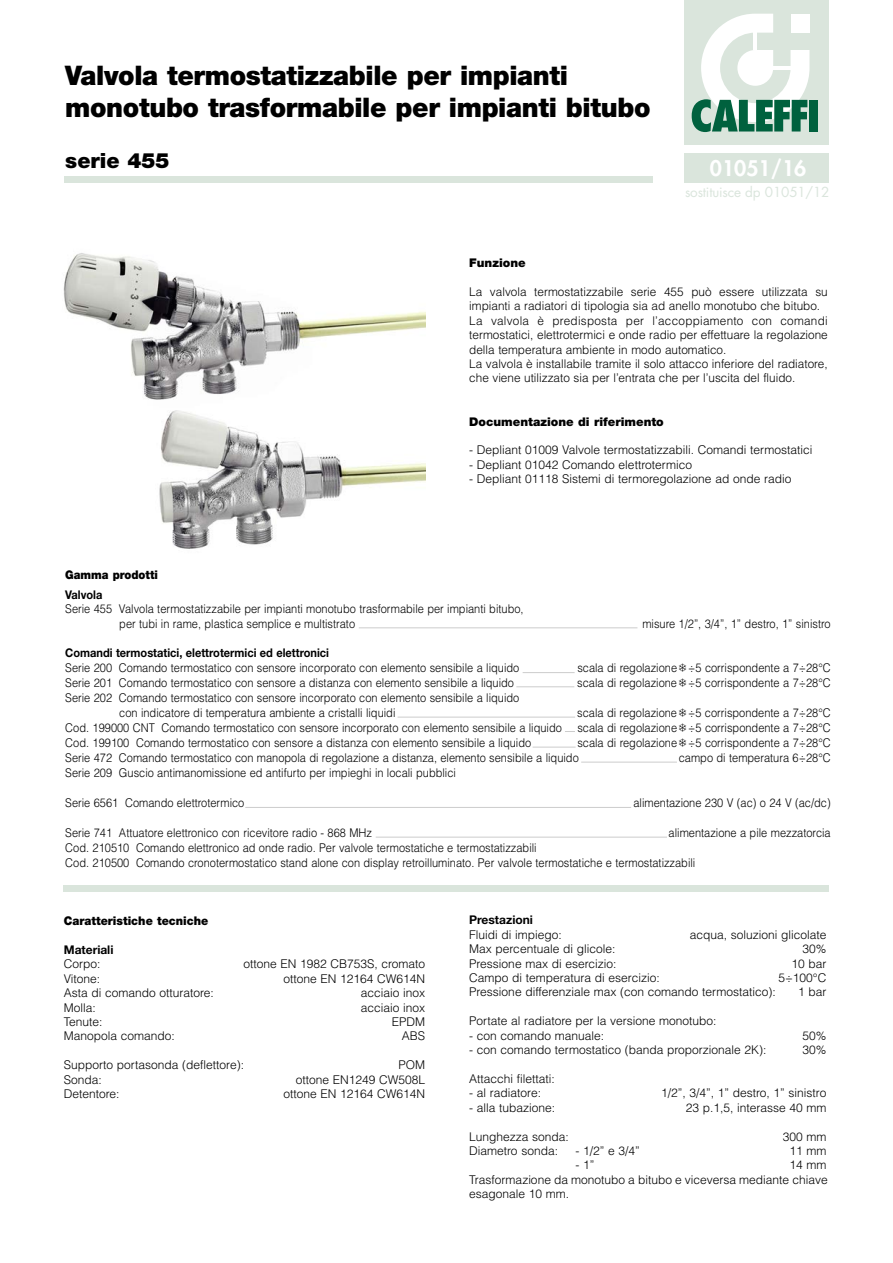
<style>
.page{position:relative;width:893px;height:1263px;background:#fff}
.page>*{position:absolute;margin:0;border:0;box-sizing:border-box;transform-origin:0 0}
.t1{font:900 27px/32.4px "Helvetica Neue";letter-spacing:-.015em;color:#000}
.t2{font:800 21px "Futura";color:#fff}
.t3{font:900 21px "Helvetica Neue";color:#000}
.t4{font:13.5px "Futura";letter-spacing:-.01em;color:#dae5dc}
.t5{font:300 12px/15px "Helvetica";color:#000;scale:.92 1}
.t6{font:300 12px/14.4px "Helvetica";color:#000}
.t7{font:700 12px "Helvetica Neue";color:#000;scale:.92 1}
.t8{font:900 12px "Helvetica Neue";color:#000}
.t9{font:900 12px "Helvetica Neue";color:#000;scale:.95 1}
.t10{font:700 12px "Helvetica Neue";color:#000}
.t11{font:900 12px "Helvetica Neue";color:#000;scale:.92 1}
.s1{font-family:"MS Gothic";font-weight:400}
</style>
<div class="page">
<div style="left:685px;top:153px;width:144px;height:30px;background:#dae5dc"></div>
<div style="left:64px;top:886px;width:765px;height:6px;background:#dae5dc"></div>
<div style="left:685px;top:0;width:144px;height:145px;background:#dae5dc"></div>
<svg style="left:692px;top:14px;width:117px;height:118px"></svg>
<div style="left:809px;top:100px;width:9px;height:32px;background:#00613e"></div>
<img style="left:159px;top:410px;width:266px;height:139px">
<img style="left:63px;top:253px;width:362px;height:147px">
<div style="left:64px;top:176px;width:588px;height:7px;background:#dae5dc"></div>
<hr style="left:359px;top:628px;width:278px;height:1px;background:#ccc">
<hr style="left:523px;top:672px;width:52px;height:1px;background:#ccc">
<hr style="left:516px;top:686px;width:58px;height:1px;background:#ccc">
<hr style="left:398px;top:717px;width:177px;height:1px;background:#ccc">
<hr style="left:533px;top:747px;width:43px;height:1px;background:#ccc">
<hr style="left:581px;top:762px;width:96px;height:1px;background:#ccc">
<hr style="left:245px;top:807px;width:386px;height:1px;background:#ccc">
<hr style="left:376px;top:837px;width:291px;height:1px;background:#ccc">
<h1 class="t1" style="left:65px;top:61px;width:587px">Valvola termostatizzabile per impianti monotubo trasformabile per impianti bitubo</h1>
<h2 class="t3" style="left:65px;top:153px;width:106px">serie 455</h2>
<h2 class="t2" style="left:710px;top:158px;width:98px">01051/16</h2>
<p class="t4" style="left:685px;top:186px;width:146px">sostituisce dp 01051/12</p>
<p class="t8" style="left:469px;top:259px;width:58px">Funzione</p>
<p class="t6" style="left:469px;top:285px;width:360px">La valvola termostatizzabile serie 455 può essere utilizzata su impianti a radiatori di tipologia sia ad anello monotubo che bitubo.<br>La valvola è predisposta per l’accoppiamento con comandi termostatici, elettrotermici e onde radio per effettuare la regolazione della temperatura ambiente in modo automatico.<br>La valvola è installabile tramite il solo attacco inferiore del radiatore, che viene utilizzato sia per l’entrata che per l’uscita del fluido.</p>
<p class="t8" style="left:469px;top:417px;width:196px">Documentazione di riferimento</p>
<p class="t6" style="left:469px;top:443px;width:345px">- Depliant 01009 Valvole termostatizzabili. Comandi termostatici</p>
<p class="t6" style="left:469px;top:457px;width:224px">- Depliant 01042 Comando elettrotermico</p>
<p class="t6" style="left:469px;top:472px;width:324px">- Depliant 01118 Sistemi di termoregolazione ad onde radio</p>
<p class="t11" style="left:65px;top:570px;width:102px">Gamma prodotti</p>
<p class="t7" style="left:65px;top:590px;width:42px">Valvola</p>
<p class="t5" style="left:119px;top:602px;width:441px;line-height:14.4px;text-indent:-54px">Serie 455 Valvola termostatizzabile per impianti monotubo trasformabile per impianti bitubo, per tubi in rame, plastica semplice e multistrato</p>
<p class="t5" style="left:642px;top:616px;width:206px">misure 1/2”, 3/4”, 1” destro, 1” sinistro</p>
<p class="t7" style="left:65px;top:648px;width:288px">Comandi termostatici, elettrotermici ed elettronici</p>
<p class="t5" style="left:65px;top:660px;width:495px">Serie 200 Comando termostatico con sensore incorporato con elemento sensibile a liquido</p>
<p class="t5" style="left:577px;top:660px;width:277px">scala di regolazione<span class="s1">❄</span>÷5 corrispondente a 7÷28°C</p>
<p class="t5" style="left:65px;top:675px;width:489px">Serie 201 Comando termostatico con sensore a distanza con elemento sensibile a liquido</p>
<p class="t5" style="left:577px;top:675px;width:277px">scala di regolazione<span class="s1">❄</span>÷5 corrispondente a 7÷28°C</p>
<p class="t5" style="left:119px;top:690px;width:436px;text-indent:-54px">Serie 202 Comando termostatico con sensore incorporato con elemento sensibile a liquido con indicatore di temperatura ambiente a cristalli liquidi</p>
<p class="t5" style="left:577px;top:705px;width:277px">scala di regolazione<span class="s1">❄</span>÷5 corrispondente a 7÷28°C</p>
<p class="t5" style="left:65px;top:720px;width:541px">Cod. 199000 CNT Comando termostatico con sensore incorporato con elemento sensibile a liquido</p>
<p class="t5" style="left:577px;top:720px;width:277px">scala di regolazione<span class="s1">❄</span>÷5 corrispondente a 7÷28°C</p>
<p class="t5" style="left:65px;top:735px;width:508px">Cod. 199100 Comando termostatico con sensore a distanza con elemento sensibile a liquido</p>
<p class="t5" style="left:65px;top:735px;width:834px;text-indent:512px">scala di regolazione<span class="s1">❄</span>÷5 corrispondente a 7÷28°C<br>Serie 472 Comando termostatico con manopola di regolazione a distanza, elemento sensibile a liquido</p>
<p class="t5" style="left:679px;top:750px;width:167px">campo di temperatura 6÷28°C</p>
<p class="t5" style="left:65px;top:765px;width:426px">Serie 209 Guscio antimanomissione ed antifurto per impieghi in locali pubblici</p>
<p class="t5" style="left:65px;top:795px;width:196px">Serie 6561 Comando elettrotermico</p>
<p class="t5" style="left:633px;top:795px;width:216px">alimentazione 230 V (ac) o 24 V (ac/dc)</p>
<p class="t5" style="left:65px;top:825px;width:335px">Serie 741 Attuatore elettronico con ricevitore radio - 868 MHz</p>
<p class="t5" style="left:669px;top:825px;width:178px">alimentazione a pile mezzatorcia</p>
<p class="t5" style="left:65px;top:840px;width:686px">Cod. 210510 Comando elettronico ad onde radio. Per valvole termostatiche e termostatizzabili<br>Cod. 210500 Comando cronotermostatico stand alone con display retroilluminato. Per valvole termostatiche e termostatizzabili</p>
<p class="t9" style="left:64px;top:916px;width:154px">Caratteristiche tecniche</p>
<p class="t10" style="left:64px;top:945px;width:51px">Materiali</p>
<p class="t6" style="left:64px;top:957px;width:38px">Corpo:</p>
<p class="t6" style="left:243px;top:957px;width:183px">ottone EN 1982 CB753S, cromato</p>
<p class="t6" style="left:64px;top:971px;width:38px">Vitone:</p>
<p class="t6" style="left:283px;top:971px;width:143px">ottone EN 12164 CW614N</p>
<p class="t6" style="left:64px;top:986px;width:152px">Asta di comando otturatore:</p>
<p class="t6" style="left:361px;top:986px;width:66px">acciaio inox</p>
<p class="t6" style="left:64px;top:1000px;width:34px">Molla:</p>
<p class="t6" style="left:361px;top:1000px;width:66px">acciaio inox</p>
<p class="t6" style="left:64px;top:1015px;width:40px">Tenute:</p>
<p class="t6" style="left:392px;top:1015px;width:35px">EPDM</p>
<p class="t6" style="left:64px;top:1029px;width:113px">Manopola comando:</p>
<p class="t6" style="left:402px;top:1029px;width:25px">ABS</p>
<p class="t6" style="left:64px;top:1058px;width:182px">Supporto portasonda (deflettore):</p>
<p class="t6" style="left:398px;top:1058px;width:28px">POM</p>
<p class="t6" style="left:64px;top:1072px;width:40px">Sonda:</p>
<p class="t6" style="left:296px;top:1072px;width:131px">ottone EN1249 CW508L</p>
<p class="t6" style="left:64px;top:1087px;width:57px">Detentore:</p>
<p class="t6" style="left:283px;top:1087px;width:143px">ottone EN 12164 CW614N</p>
<p class="t10" style="left:469px;top:916px;width:65px">Prestazioni</p>
<p class="t6" style="left:469px;top:927px;width:94px">Fluidi di impiego:</p>
<p class="t6" style="left:690px;top:927px;width:138px">acqua, soluzioni glicolate</p>
<p class="t6" style="left:469px;top:942px;width:148px">Max percentuale di glicole:</p>
<p class="t6" style="left:802px;top:942px;width:26px">30%</p>
<p class="t6" style="left:469px;top:956px;width:149px">Pressione max di esercizio:</p>
<p class="t6" style="left:791px;top:956px;width:37px">10 bar</p>
<p class="t6" style="left:469px;top:971px;width:192px">Campo di temperatura di esercizio:</p>
<p class="t6" style="left:778px;top:971px;width:50px">5÷100°C</p>
<p class="t6" style="left:469px;top:985px;width:308px">Pressione differenziale max (con comando termostatico):</p>
<p class="t6" style="left:798px;top:985px;width:30px">1 bar</p>
<p class="t6" style="left:469px;top:1014px;width:249px">Portate al radiatore per la versione monotubo:</p>
<p class="t6" style="left:469px;top:1028px;width:137px">- con comando manuale:</p>
<p class="t6" style="left:802px;top:1028px;width:26px">50%</p>
<p class="t6" style="left:469px;top:1043px;width:299px">- con comando termostatico (banda proporzionale 2K):</p>
<p class="t6" style="left:802px;top:1043px;width:26px">30%</p>
<p class="t6" style="left:469px;top:1071px;width:87px">Attacchi filettati:</p>
<p class="t6" style="left:469px;top:1086px;width:73px">- al radiatore:</p>
<p class="t6" style="left:661px;top:1086px;width:167px">1/2”, 3/4”, 1” destro, 1” sinistro</p>
<p class="t6" style="left:469px;top:1100px;width:88px">- alla tubazione:</p>
<p class="t6" style="left:686px;top:1100px;width:142px">23 p.1,5, interasse 40 mm</p>
<p class="t6" style="left:469px;top:1129px;width:101px">Lunghezza sonda:</p>
<p class="t6" style="left:783px;top:1129px;width:45px">300 mm</p>
<p class="t6" style="left:469px;top:1143px;width:90px">Diametro sonda:</p>
<p class="t6" style="left:575px;top:1143px;width:66px">- 1/2” e 3/4”</p>
<p class="t6" style="left:789px;top:1143px;width:39px">11 mm</p>
<p class="t6" style="left:575px;top:1158px;width:21px">- 1”</p>
<p class="t6" style="left:469px;top:1158px;width:360px;text-align:justify;text-indent:320px">14 mm Trasformazione da monotubo a bitubo e viceversa mediante chiave esagonale 10 mm.</p>
</div>
